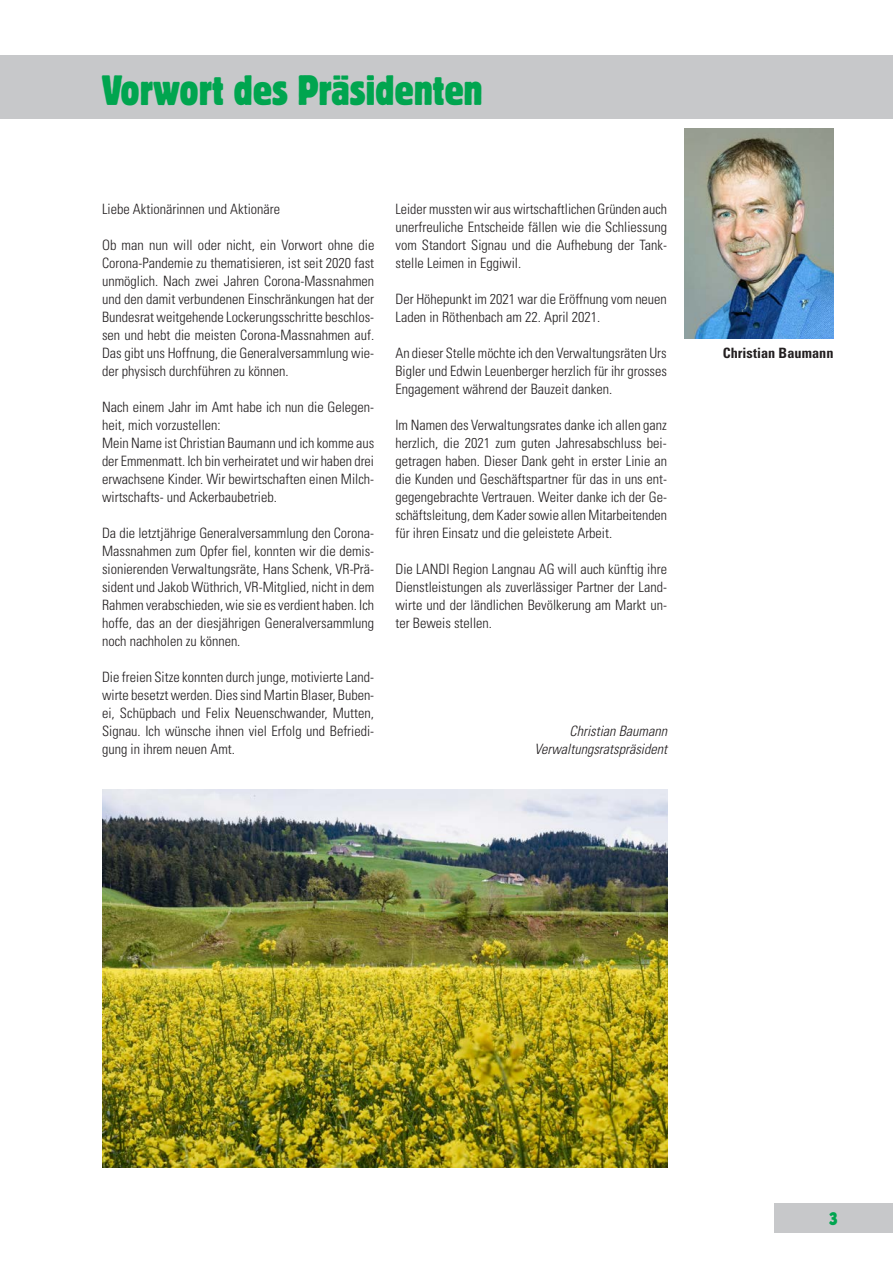
<style>
.page{position:relative;width:893px;height:1263px;background:#fff}
.page>*{position:absolute;margin:0;border:0;box-sizing:border-box;transform-origin:0 0}
.t1{font:condensed 42px "Block Pro";color:#00a54f}
.t2{font:condensed 18px "Block Pro";color:#00a54f}
.t3{font:300 condensed 14.25px/18px "Univers LT Std";color:#231f20;text-align:justify}
.t4{font:italic 300 condensed 14.25px/18px "Univers LT Std";color:#231f20;text-align:right}
.t5{font:700 condensed 14.25px "Univers LT Std";letter-spacing:.005em;color:#231f20}
</style>
<div class="page">
<img style="left:102px;top:790px;width:566px;height:378px">
<div style="left:774px;top:1203px;width:119px;height:30px;background:#c7c8ca"></div>
<div style="left:0;top:55px;width:893px;height:64px;background:#c7c8ca"></div>
<img style="left:685px;top:129px;width:148px;height:209px">
<h1 class="t1" style="left:102px;top:63px;width:382px">Vorwort des Präsidenten</h1>
<p class="t3" style="left:102px;top:200px;width:180px">Liebe Aktionärinnen und Aktionäre</p>
<p class="t3" style="left:102px;top:236px;width:274px">Ob man nun will oder nicht, ein Vorwort ohne die Corona-Pandemie zu thematisieren, ist seit 2020 fast unmöglich. Nach zwei Jahren Corona-Massnahmen und den damit verbundenen Einschränkungen hat der Bundesrat weitgehende Lockerungsschritte beschlos&shy;sen und hebt die meisten Corona-Massnahmen auf.<br>Das gibt uns Hoffnung, die Generalversammlung wie&shy;der physisch durchführen zu können.</p>
<p class="t3" style="left:102px;top:398px;width:274px;text-align:left">Nach einem Jahr im Amt habe ich nun die Gelegen&shy;heit, mich vorzustellen:<br>Mein Name ist Christian Baumann und ich komme aus der Emmenmatt. Ich bin verheiratet und wir haben drei erwachsene Kinder. Wir bewirtschaften einen Milch&shy;wirtschafts- und Ackerbaubetrieb.</p>
<p class="t3" style="left:102px;top:524px;width:274px">Da die letztjährige Generalversammlung den Corona-Massnahmen zum Opfer fiel, konnten wir die demis&shy;sionierenden Verwaltungsräte, Hans Schenk, VR-Prä&shy;sident und Jakob Wüthrich, VR-Mitglied, nicht in dem Rahmen verabschieden, wie sie es verdient haben. Ich hoffe, das an der diesjährigen Generalversammlung noch nachholen zu können.</p>
<p class="t3" style="left:102px;top:668px;width:274px">Die freien Sitze konnten durch junge, motivierte Land&shy;wirte besetzt werden. Dies sind Martin Blaser, Buben&shy;ei, Schüpbach und Felix Neuenschwander, Mutten, Signau. Ich wünsche ihnen viel Erfolg und Befriedi&shy;gung in ihrem neuen Amt.</p>
<p class="t3" style="left:395px;top:200px;width:273px">Leider mussten wir aus wirtschaftlichen Gründen auch unerfreuliche Entscheide fällen wie die Schliessung vom Standort Signau und die Aufhebung der Tank&shy;stelle Leimen in Eggiwil.</p>
<p class="t3" style="left:395px;top:290px;width:273px">Der Höhepunkt im 2021 war die Eröffnung vom neuen<br>Laden in Röthenbach am 22. April 2021.</p>
<p class="t3" style="left:395px;top:344px;width:273px">An dieser Stelle möchte ich den Verwaltungsräten Urs Bigler und Edwin Leuenberger herzlich für ihr grosses Engagement während der Bauzeit danken.</p>
<p class="t3" style="left:395px;top:416px;width:273px">Im Namen des Verwaltungsrates danke ich allen ganz herzlich, die 2021 zum guten Jahresabschluss bei&shy;getragen haben. Dieser Dank geht in erster Linie an die Kunden und Geschäftspartner für das in uns ent&shy;gegengebrachte Vertrauen. Weiter danke ich der Ge&shy;schäftsleitung, dem Kader sowie allen Mitarbeitenden für ihren Einsatz und die geleistete Arbeit.</p>
<p class="t3" style="left:395px;top:560px;width:273px">Die LANDI Region Langnau AG will auch künftig ihre Dienstleistungen als zuverlässiger Partner der Land&shy;wirte und der ländlichen Bevölkerung am Markt un&shy;ter Beweis stellen.</p>
<p class="t4" style="left:535px;top:722px;width:134px">Christian Baumann<br>Verwaltungsratspräsident</p>
<p class="t5" style="left:723px;top:344px;width:112px">Christian Baumann</p>
<p class="t2" style="left:829px;top:1207px;width:10px">3</p>
</div>
